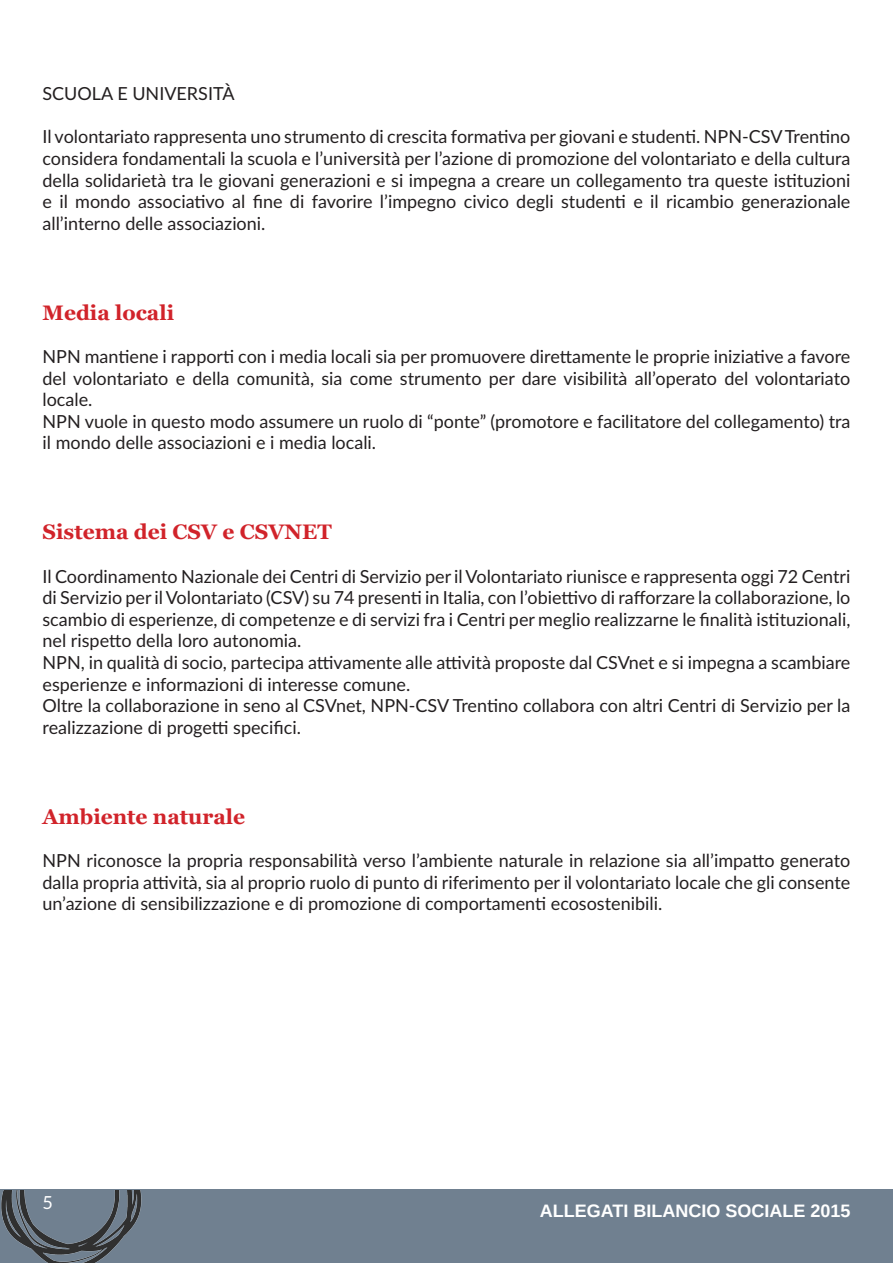
<style>
.page{position:relative;width:893px;height:1263px;background:#fff}
.page>*{position:absolute;margin:0;border:0;box-sizing:border-box;transform-origin:0 0}
.t1{font:700 21px "Georgia";color:#d1232a}
.t2{font:18px/21.6px "Lato";color:#231f20;text-align:justify}
.t3{font:700 18px "Arimo";color:#fff}
.t4{font:18px "Lato";color:#fff}
</style>
<div class="page">
<div style="left:0;top:1189px;width:893px;height:74px;background:#708090"></div>
<img style="left:1px;top:1190px;width:141px;height:73px">
<p class="t2" style="left:43px;top:82px;width:194px">SCUOLA E UNIVERSITÀ</p>
<p class="t2" style="left:43px;top:125px;width:809px">Il volontariato rappresenta uno strumento di crescita formativa per giovani e studenti. NPN-CSV Trentino considera fondamentali la scuola e l’università per l’azione di promozione del volontariato e della cultura della solidarietà tra le giovani generazioni e si impegna a creare un collegamento tra queste istituzioni e il mondo associativo al fine di favorire l’impegno civico degli studenti e il ricambio generazionale all’interno delle associazioni.</p>
<p class="t1" style="left:43px;top:299px;width:133px">Media locali</p>
<p class="t2" style="left:43px;top:345px;width:809px">NPN mantiene i rapporti con i media locali sia per promuovere direttamente le proprie iniziative a favore del volontariato e della comunità, sia come strumento per dare visibilità all’operato del volontariato locale.</p>
<p class="t2" style="left:43px;top:410px;width:809px">NPN vuole in questo modo assumere un ruolo di “ponte” (promotore e facilitatore del collegamento) tra il mondo delle associazioni e i media locali.</p>
<p class="t1" style="left:43px;top:519px;width:291px">Sistema dei CSV e CSVNET</p>
<p class="t2" style="left:43px;top:565px;width:809px">Il Coordinamento Nazionale dei Centri di Servizio per il Volontariato riunisce e rappresenta oggi 72 Centri di Servizio per il Volontariato (CSV) su 74 presenti in Italia, con l’obiettivo di rafforzare la collaborazione, lo scambio di esperienze, di competenze e di servizi fra i Centri per meglio realizzarne le finalità istituzionali, nel rispetto della loro autonomia.</p>
<p class="t2" style="left:43px;top:651px;width:809px">NPN, in qualità di socio, partecipa attivamente alle attività proposte dal CSVnet e si impegna a scambiare esperienze e informazioni di interesse comune.</p>
<p class="t2" style="left:43px;top:694px;width:809px">Oltre la collaborazione in seno al CSVnet, NPN-CSV Trentino collabora con altri Centri di Servizio per la realizzazione di progetti specifici.</p>
<p class="t1" style="left:43px;top:803px;width:204px">Ambiente naturale</p>
<p class="t2" style="left:43px;top:849px;width:809px">NPN riconosce la propria responsabilità verso l’ambiente naturale in relazione sia all’impatto generato dalla propria attività, sia al proprio ruolo di punto di riferimento per il volontariato locale che gli consente un’azione di sensibilizzazione e di promozione di comportamenti ecosostenibili.</p>
<p class="t4" style="left:43px;top:1189px;width:12px">5</p>
<p class="t3" style="left:540px;top:1198px;width:312px">ALLEGATI BILANCIO SOCIALE 2015</p>
</div>
